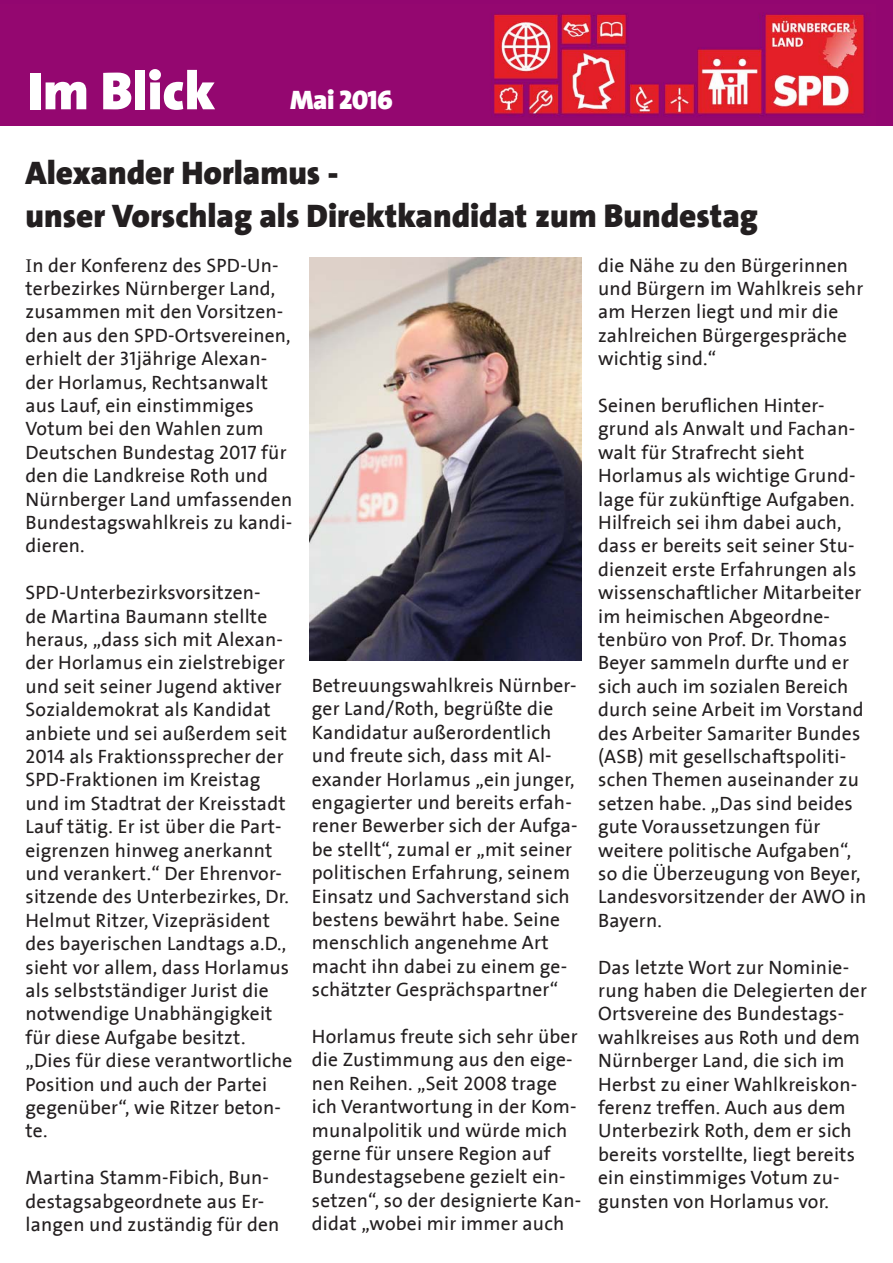
<style>
.page{position:relative;width:893px;height:1263px;background:#fff}
.page>*{position:absolute;margin:0;border:0;box-sizing:border-box;transform-origin:0 0}
.t1{font:900 54px "SPD The Sans";color:#fff}
.t2{font:900 33px/43.2px "SPD The Sans";color:#231f20}
.t3{font:900 27px "SPD The Sans";letter-spacing:-.02em;color:#fff}
.t4{font:19.5px/23.4px "SPD2002 The Sans";letter-spacing:.01em;color:#231f20}
.s1{font-family:"Minion Pro"}
</style>
<div class="page">
<div style="left:0;top:0;width:893px;height:126px;background:#920670"></div>
<img style="left:492px;top:13px;width:373px;height:104px">
<img style="left:310px;top:257px;width:271px;height:403px">
<h1 class="t1" style="left:28px;top:56px;width:189px">Im Blick</h1>
<h3 class="t3" style="left:290px;top:83px;width:104px">Mai 2016</h3>
<h2 class="t2" style="left:26px;top:151px;width:734px">Alexander Horlamus -<br>unser Vorschlag als Direktkandidat zum Bundestag</h2>
<p class="t4" style="left:26px;top:254px;width:268px"><span class="s1">I</span>n der Konferenz des SPD-Un&shy;terbezirkes Nürnberger Land, zusammen mit den Vorsitzen&shy;den aus den SPD-Ortsvereinen, erhielt der 31jährige Alexan&shy;der Horlamus, Rechtsanwalt aus Lauf, ein einstimmiges<br>Votum bei den Wahlen zum<br>Deutschen Bundestag 2017 für den die Landkreise Roth und<br>Nürnberger Land umfassenden<br>Bundestagswahlkreis zu kandi&shy;dieren.</p>
<p class="t4" style="left:26px;top:582px;width:268px">SPD-Unterbezirksvorsitzen-<br>de Martina Baumann stellte heraus, „dass sich mit Alexan&shy;der Horlamus ein zielstrebiger und seit seiner Jugend aktiver<br>Sozialdemokrat als Kandidat anbiete und sei außerdem seit<br>2014 als Fraktionssprecher der<br>SPD-Fraktionen im Kreistag und im Stadtrat der Kreisstadt<br>Lauf tätig. Er ist über die Part&shy;eigrenzen hinweg anerkannt und verankert.“ Der Ehrenvor&shy;sitzende des Unterbezirkes, Dr.<br>Helmut Ritzer, Vizepräsident des bayerischen Landtags a.D., sieht vor allem, dass Horlamus als selbstständiger Jurist die notwendige Unabhängigkeit für diese Aufgabe besitzt. „Dies für diese verantwortliche<br>Position und auch der Partei gegenüber“, wie Ritzer beton&shy;te.</p>
<p class="t4" style="left:26px;top:1167px;width:255px">Martina Stamm-Fibich, Bun&shy;destagsabgeordnete aus Er&shy;langen und zuständig für den</p>
<p class="t4" style="left:312px;top:674px;width:267px">Betreuungswahlkreis Nürnber&shy;ger Land/Roth, begrüßte die<br>Kandidatur außerordentlich und freute sich, dass mit Al&shy;exander Horlamus „ein junger, engagierter und bereits erfah&shy;rener Bewerber sich der Aufga&shy;be stellt“, zumal er „mit seiner politischen Erfahrung, seinem<br>Einsatz und Sachverstand sich bestens bewährt habe. Seine menschlich angenehme Art macht ihn dabei zu einem ge&shy;schätzter Gesprächspartner“</p>
<p class="t4" style="left:312px;top:1025px;width:271px">Horlamus freute sich sehr über die Zustimmung aus den eige&shy;nen Reihen. „Seit 2008 trage ich Verantwortung in der Kom&shy;munalpolitik und würde mich gerne für unsere Region auf<br>Bundestagsebene gezielt ein&shy;setzen“, so der designierte Kan&shy;didat „wobei mir immer auch</p>
<p class="t4" style="left:598px;top:254px;width:267px">die Nähe zu den Bürgerinnen und Bürgern im Wahlkreis sehr am Herzen liegt und mir die zahlreichen Bürgergespräche wichtig sind.“</p>
<p class="t4" style="left:598px;top:394px;width:270px">Seinen beruflichen Hinter&shy;grund als Anwalt und Fachan&shy;walt für Strafrecht sieht<br>Horlamus als wichtige Grund&shy;lage für zukünftige Aufgaben.<br>Hilfreich sei ihm dabei auch, dass er bereits seit seiner Stu&shy;dienzeit erste Erfahrungen als wissenschaftlicher Mitarbeiter im heimischen Abgeordne&shy;tenbüro von Prof. Dr. Thomas<br>Beyer sammeln durfte und er sich auch im sozialen Bereich durch seine Arbeit im Vorstand des Arbeiter Samariter Bundes (ASB) mit gesellschaftspoliti&shy;schen Themen auseinander zu setzen habe. „Das sind beides gute Voraussetzungen für weitere politische Aufgaben“, so die Überzeugung von Beyer,<br>Landesvorsitzender der AWO in<br>Bayern.</p>
<p class="t4" style="left:598px;top:956px;width:270px">Das letzte Wort zur Nominie&shy;rung haben die Delegierten der<br>Ortsvereine des Bundestags&shy;wahlkreises aus Roth und dem<br>Nürnberger Land, die sich im<br>Herbst zu einer Wahlkreiskon&shy;ferenz treffen. Auch aus dem<br>Unterbezirk Roth, dem er sich bereits vorstellte, liegt bereits ein einstimmiges Votum zu&shy;gunsten von Horlamus vor.</p>
</div>
